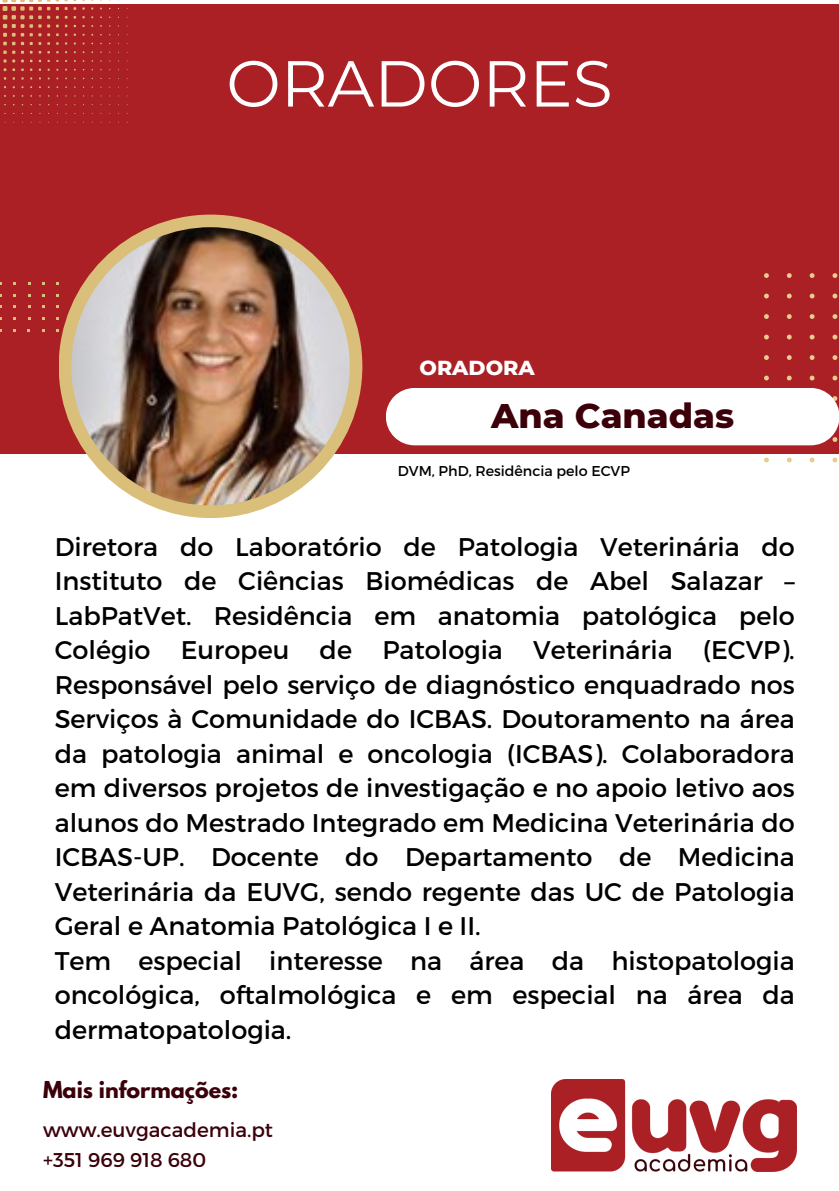
<style>
.page{position:relative;width:839px;height:1191px;background:#fff}
.page>*{position:absolute;margin:0;border:0;box-sizing:border-box;transform-origin:0 0}
.t1{font:64.8px "Montserrat";color:#fff}
.t2{font:800 34.8px "Montserrat";color:#3b000a}
.t3{font:25.6px/34.4px "Montserrat";color:#000}
.t4{font:700 20.6px "League Spartan";color:#3b000a}
.t5{font:800 20.6px "Montserrat";color:#fff}
.t6{font:20px/30.8px "Montserrat";color:#3b000a}
.t7{font:14.2px "Montserrat";color:#000}
</style>
<div class="page">
<div style="left:0;top:5px;width:838px;height:449px;background:#ab2025"></div>
<div style="left:59px;top:215px;width:303px;height:303px;background:#dabf7a;border-radius:50%"></div>
<img style="left:71px;top:227px;width:279px;height:278px;border-radius:50%">
<svg style="left:3px;top:51px;width:12px;height:20px"></svg>
<svg style="left:2px;top:0;width:48px;height:45px"></svg>
<svg style="left:764px;top:273px;width:4px;height:5px"></svg>
<svg style="left:786px;top:273px;width:5px;height:5px"></svg>
<svg style="left:809px;top:273px;width:5px;height:5px"></svg>
<svg style="left:832px;top:273px;width:5px;height:5px"></svg>
<svg style="left:764px;top:294px;width:4px;height:4px"></svg>
<svg style="left:786px;top:294px;width:5px;height:4px"></svg>
<svg style="left:809px;top:294px;width:5px;height:4px"></svg>
<svg style="left:832px;top:294px;width:5px;height:4px"></svg>
<svg style="left:764px;top:314px;width:4px;height:5px"></svg>
<svg style="left:786px;top:314px;width:5px;height:5px"></svg>
<svg style="left:809px;top:314px;width:5px;height:5px"></svg>
<svg style="left:832px;top:314px;width:5px;height:5px"></svg>
<svg style="left:764px;top:335px;width:4px;height:4px"></svg>
<svg style="left:786px;top:335px;width:5px;height:4px"></svg>
<svg style="left:809px;top:335px;width:5px;height:4px"></svg>
<svg style="left:832px;top:335px;width:5px;height:4px"></svg>
<svg style="left:764px;top:355px;width:4px;height:5px"></svg>
<svg style="left:786px;top:355px;width:5px;height:5px"></svg>
<svg style="left:809px;top:355px;width:5px;height:5px"></svg>
<svg style="left:832px;top:355px;width:5px;height:5px"></svg>
<svg style="left:764px;top:376px;width:4px;height:4px"></svg>
<svg style="left:786px;top:376px;width:5px;height:4px"></svg>
<svg style="left:809px;top:376px;width:5px;height:4px"></svg>
<svg style="left:832px;top:376px;width:5px;height:4px"></svg>
<svg style="left:764px;top:458px;width:4px;height:4px"></svg>
<svg style="left:787px;top:458px;width:4px;height:4px"></svg>
<svg style="left:809px;top:458px;width:5px;height:4px"></svg>
<svg style="left:832px;top:458px;width:5px;height:4px"></svg>
<div style="left:386px;top:388px;width:452px;height:57px;background:#fff"></div>
<img style="left:551px;top:1080px;width:245px;height:92px">
<h1 class="t1" style="left:226px;top:44px;width:388px">ORADORES</h1>
<p class="t5" style="left:419px;top:355px;width:117px">ORADORA</p>
<h2 class="t2" style="left:491px;top:395px;width:244px">Ana Canadas</h2>
<p class="t7" style="left:398px;top:461px;width:234px">DVM, PhD, Residência pelo ECVP</p>
<p class="t3" style="left:55px;top:528px;width:741px">Diretora do Laboratório de Patologia Veterinária do Instituto de Ciências Biomédicas de Abel Salazar – LabPatVet. Residência em anatomia patológica pelo Colégio Europeu de Patologia Veterinária (ECVP).<br>Responsável pelo serviço de diagnóstico enquadrado nos Serviços à Comunidade do ICBAS. Doutoramento na área da patologia animal e oncologia (ICBAS). Colaboradora em diversos projetos de investigação e no apoio letivo aos alunos do Mestrado Integrado em Medicina Veterinária do ICBAS-UP. Docente do Departamento de Medicina Veterinária da EUVG, sendo regente das UC de Patologia Geral e Anatomia Patológica I e II.<br>Tem especial interesse na área da histopatologia oncológica, oftalmológica e em especial na área da dermatopatologia.</p>
<p class="t4" style="left:43px;top:1079px;width:197px">Mais informações:</p>
<p class="t6" style="left:43px;top:1113px;width:231px">www.euvgacademia.pt +351 969 918 680</p>
</div>
